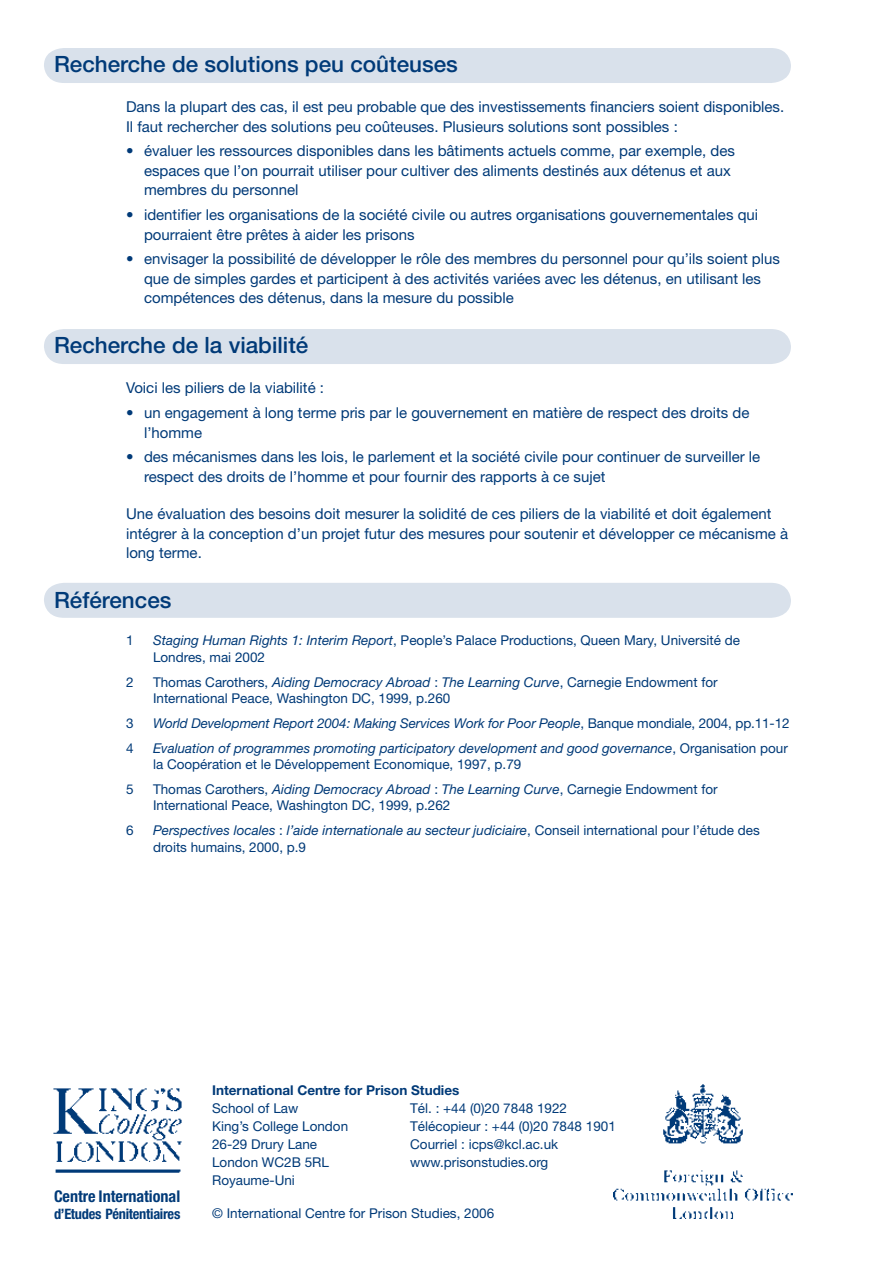
<style>
.page{position:relative;width:893px;height:1263px;background:#fff}
.page>*{position:absolute;margin:0;border:0;box-sizing:border-box;transform-origin:0 0}
.t1{font:500 22.5px "Helvetica Neue";color:#003a78}
.t2{font:700 condensed 16.2px "Helvetica Neue";color:#003a78}
.t3{font:15px/19.5px "Helvetica Neue";color:#003a78}
.t4{font:700 condensed 14.4px "Helvetica Neue";letter-spacing:-.02em;color:#003a78}
.t5{font:13.5px/16.5px "Helvetica Neue";color:#003a78}
.t6{font:italic 13.5px/16.5px "Helvetica Neue";color:#003a78}
.t7{font:700 13.5px "Helvetica Neue";color:#003a78}
.s1{font-style:italic}
.s2{font-style:normal}
</style>
<div class="page">
<div style="left:44px;top:48px;width:747px;height:35px;background:#d9e1eb"></div>
<div style="left:44px;top:329px;width:747px;height:35px;background:#d9e1eb"></div>
<div style="left:44px;top:583px;width:747px;height:35px;background:#d9e1eb"></div>
<img style="left:614px;top:1084px;width:178px;height:135px">
<img style="left:53px;top:1088px;width:129px;height:85px">
<h1 class="t1" style="left:54px;top:50px;width:405px">Recherche de solutions peu coûteuses</h1>
<p class="t3" style="left:126px;top:97px;width:660px">Dans la plupart des cas, il est peu probable que des investissements financiers soient disponibles.<br>Il faut rechercher des solutions peu coûteuses. Plusieurs solutions sont possibles :</p>
<p class="t3" style="left:144px;top:141px;width:592px;text-indent:-18px">• évaluer les ressources disponibles dans les bâtiments actuels comme, par exemple, des espaces que l’on pourrait utiliser pour cultiver des aliments destinés aux détenus et aux membres du personnel</p>
<p class="t3" style="left:144px;top:205px;width:616px;text-indent:-18px">• identifier les organisations de la société civile ou autres organisations gouvernementales qui pourraient être prêtes à aider les prisons</p>
<p class="t3" style="left:144px;top:249px;width:637px;text-indent:-18px">• envisager la possibilité de développer le rôle des membres du personnel pour qu’ils soient plus que de simples gardes et participent à des activités variées avec les détenus, en utilisant les compétences des détenus, dans la mesure du possible</p>
<h1 class="t1" style="left:54px;top:331px;width:256px">Recherche de la viabilité</h1>
<p class="t3" style="left:126px;top:378px;width:200px">Voici les piliers de la viabilité :</p>
<p class="t3" style="left:144px;top:403px;width:607px;text-indent:-18px">• un engagement à long terme pris par le gouvernement en matière de respect des droits de l’homme</p>
<p class="t3" style="left:144px;top:447px;width:618px;text-indent:-18px">• des mécanismes dans les lois, le parlement et la société civile pour continuer de surveiller le respect des droits de l’homme et pour fournir des rapports à ce sujet</p>
<p class="t3" style="left:126px;top:504px;width:664px">Une évaluation des besoins doit mesurer la solidité de ces piliers de la viabilité et doit également intégrer à la conception d’un projet futur des mesures pour soutenir et développer ce mécanisme à long terme.</p>
<h1 class="t1" style="left:54px;top:586px;width:119px">Références</h1>
<p class="t5" style="left:126px;top:632px;width:9px">1</p>
<p class="t5" style="left:153px;top:632px;width:588px"><span class="s1">Staging Human Rights 1: Interim Report</span>, People’s Palace Productions, Queen Mary, Université de<br>Londres, mai 2002</p>
<p class="t5" style="left:126px;top:673px;width:8px">2</p>
<p class="t5" style="left:153px;top:673px;width:566px">Thomas Carothers, <span class="s1">Aiding Democracy Abroad</span> : <span class="s1">The Learning Curve</span>, Carnegie Endowment for<br>International Peace, Washington DC, 1999, p.260</p>
<p class="t5" style="left:126px;top:715px;width:8px">3</p>
<p class="t6" style="left:153px;top:714px;width:637px">World Development Report 2004: Making Services Work for Poor People<span class="s2">, Banque mondiale, 2 004, pp.11-12</span></p>
<p class="t5" style="left:126px;top:739px;width:9px">4</p>
<p class="t6" style="left:153px;top:739px;width:636px">Evaluation of programmes promoting participatory development and good governance<span class="s2">, Organisation pour la Coopération et le Développement Economique, 1997, p.79</span></p>
<p class="t5" style="left:126px;top:781px;width:8px">5</p>
<p class="t5" style="left:153px;top:781px;width:566px">Thomas Carothers, <span class="s1">Aiding Democracy Abroad</span> : <span class="s1">The Learning Curve</span>, Carnegie Endowment for<br>International Peace, Washington DC, 1999, p.262</p>
<p class="t5" style="left:126px;top:822px;width:9px">6</p>
<p class="t6" style="left:153px;top:822px;width:608px">Perspectives locales <span class="s2">:</span> l’aide internationale au secteur judiciaire<span class="s2">, Conseil international pour l’étude des droits humains, 2000, p.9</span></p>
<p class="t2" style="left:54px;top:1186px;width:128px">Centre International</p>
<p class="t4" style="left:54px;top:1205px;width:128px">d’Etudes Pénitentiaires</p>
<p class="t7" style="left:212px;top:1082px;width:249px">International Centre for Prison Studies</p>
<p class="t5" style="left:212px;top:1100px;width:88px">School of Law</p>
<p class="t5" style="left:410px;top:1100px;width:150px">Tél. : +44 (0)20 7848 1922</p>
<p class="t5" style="left:212px;top:1118px;width:138px">King’s College London</p>
<p class="t5" style="left:410px;top:1118px;width:207px">Télécopieur : +44 (0)20 7848 1901</p>
<p class="t5" style="left:212px;top:1136px;width:107px">26-29 Drury Lane</p>
<p class="t5" style="left:410px;top:1136px;width:150px">Courriel : icps@kcl.ac.uk</p>
<p class="t5" style="left:212px;top:1154px;width:118px">London WC2B 5RL</p>
<p class="t5" style="left:410px;top:1154px;width:140px">www.prisonstudies.org</p>
<p class="t5" style="left:212px;top:1172px;width:84px">Royaume-Uni</p>
<p class="t5" style="left:212px;top:1205px;width:284px">© International Centre for Prison Studies, 2006</p>
</div>
